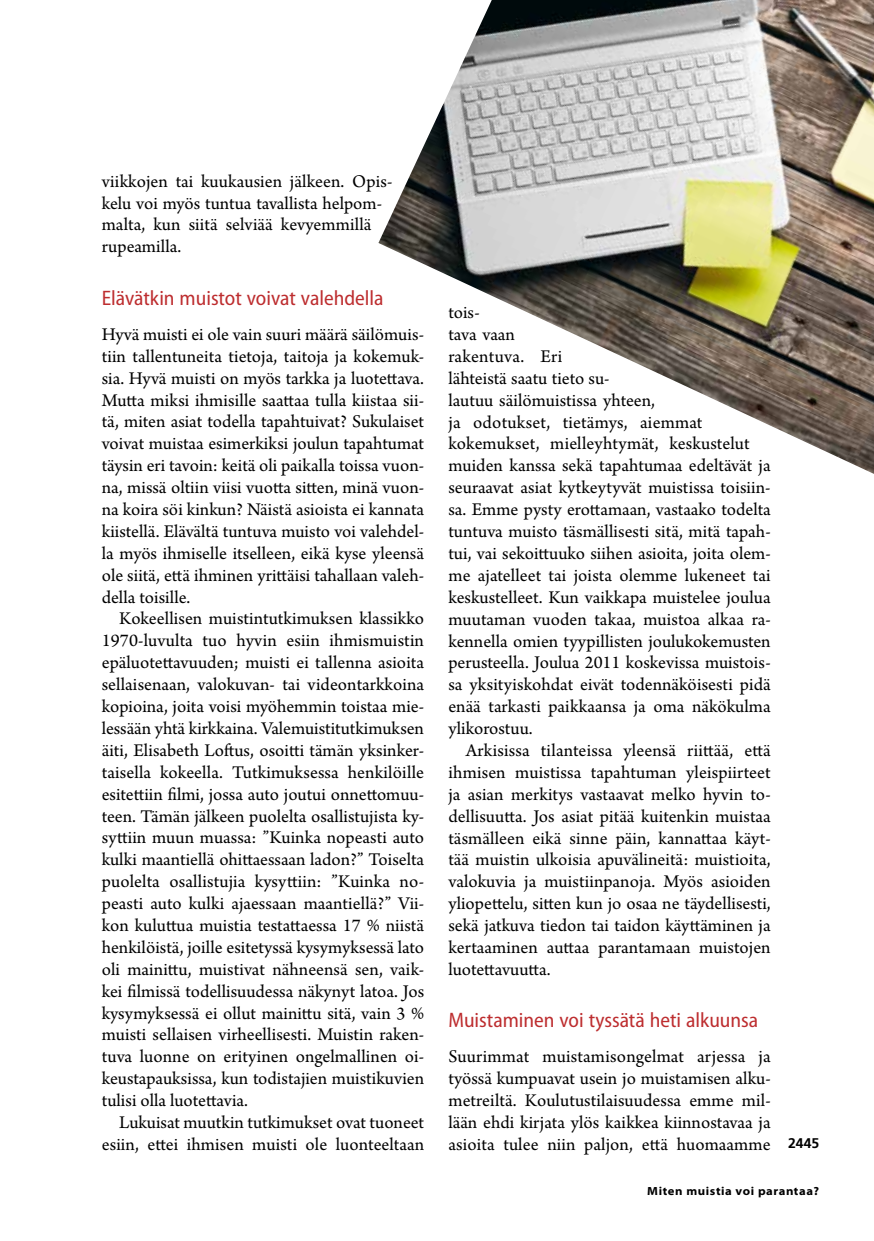
<style>
.page{position:relative;width:874px;height:1241px;background:#fff}
.page>*{position:absolute;margin:0;border:0;box-sizing:border-box;transform-origin:0 0}
.t1{font:semi-condensed 21px "Myriad Pro";color:#bd2d2f}
.t2{font:18.9px/21.9px "Arno Pro";color:#000;text-align:justify}
.t3{font:700 14px "Frutiger LT Std";color:#000}
.t4{font:700 semi-expanded 11.9px "Myriad Pro";letter-spacing:.05em;color:#000}
</style>
<div class="page">
<img style="left:378px;top:0;width:495px;height:474px">
<p class="t2" style="left:102px;top:171px;width:292px;text-align:left">viikkojen tai kuukausien jälkeen. Opis&shy;kelu voi myös tuntua tavallista helpom&shy;malta, kun siitä selviää kevyemmillä rupeamilla.</p>
<p class="t1" style="left:102px;top:285px;width:283px">Elävätkin muistot voivat valehdella</p>
<p class="t2" style="left:102px;top:324px;width:324px">Hyvä muisti ei ole vain suuri määrä säilömuis&shy;tiin tallentuneita tietoja, taitoja ja kokemuk&shy;sia. Hyvä muisti on myös tarkka ja luotettava.<br>Mutta miksi ihmisille saattaa tulla kiistaa sii&shy;tä, miten asiat todella tapahtuivat? Sukulaiset voivat muistaa esimerkiksi joulun tapahtumat täysin eri tavoin: keitä oli paikalla toissa vuon&shy;na, missä oltiin viisi vuotta sitten, minä vuon&shy;na koira söi kinkun? Näistä asioista ei kannata kiistellä. Elävältä tuntuva muisto voi valehdel&shy;la myös ihmiselle itselleen, eikä kyse yleensä ole siitä, että ihminen yrittäisi tahallaan valeh&shy;della toisille.</p>
<p class="t2" style="left:102px;top:608px;width:324px;text-indent:17px">Kokeellisen muistintutkimuksen klassikko 1970-luvulta tuo hyvin esiin ihmismuistin epäluotettavuuden; muisti ei tallenna asioita sellaisenaan, valokuvan- tai videontarkkoina kopioina, joita voisi myöhemmin toistaa mie&shy;lessään yhtä kirkkaina. Valemuistitutkimuksen äiti, Elisabeth Loftus, osoitti tämän yksinker&shy;taisella kokeella. Tutkimuksessa henkilöille esitettiin filmi, jossa auto joutui onnettomuu&shy;teen. Tämän jälkeen puolelta osallistujista ky&shy;syttiin muun muassa: ”Kuinka nopeasti auto kulki maantiellä ohittaessaan ladon?” Toiselta puolelta osallistujia kysyttiin: ”Kuinka no&shy;peasti auto kulki ajaessaan maantiellä?” Vii&shy;kon kuluttua muistia testattaessa 17 % niistä henkilöistä, joille esitetyssä kysymyksessä lato oli mainittu, muistivat nähneensä sen, vaik&shy;kei filmissä todellisuudessa näkynyt latoa. Jos kysymyksessä ei ollut mainittu sitä, vain 3 % muisti sellaisen virheellisesti. Muistin raken&shy;tuva luonne on erityinen ongelmallinen oi&shy;keustapauksissa, kun todistajien muistikuvien tulisi olla luotettavia.</p>
<p class="t2" style="left:102px;top:1112px;width:324px;text-align:right">Lukuisat muutkin tutkimukset ovat tuoneet esiin, ettei ihmisen muisti ole luonteeltaan</p>
<p class="t2" style="left:448px;top:302px;width:324px;text-align:left">tois-<br>tava vaan<br>rakentuva. Eri<br>lähteistä saatu tieto su-<br>lautuu säilömuistissa yhteen,<br>ja odotukset, tietämys, aiemmat kokemukset, mielleyhtymät, keskustelut muiden kanssa sekä tapahtumaa edeltävät ja seuraavat asiat kytkeytyvät muistissa toisiin&shy;sa. Emme pysty erottamaan, vastaako todelta tuntuva muisto täsmällisesti sitä, mitä tapah&shy;tui, vai sekoittuuko siihen asioita, joita olem&shy;me ajatelleet tai joista olemme lukeneet tai keskustelleet. Kun vaikkapa muistelee joulua muutaman vuoden takaa, muistoa alkaa ra&shy;kennella omien tyypillisten joulukokemusten perusteella. Joulua 2011 koskevissa muistois&shy;sa yksityiskohdat eivät todennäköisesti pidä enää tarkasti paikkaansa ja oma näkökulma ylikorostuu.</p>
<p class="t2" style="left:448px;top:740px;width:324px;text-indent:17px">Arkisissa tilanteissa yleensä riittää, että ihmisen muistissa tapahtuman yleispiirteet ja asian merkitys vastaavat melko hyvin to&shy;dellisuutta. Jos asiat pitää kuitenkin muistaa täsmälleen eikä sinne päin, kannattaa käyt&shy;tää muistin ulkoisia apuvälineitä: muistioita, valokuvia ja muistiinpanoja. Myös asioiden yliopettelu, sitten kun jo osaa ne täydellisesti, sekä jatkuva tiedon tai taidon käyttäminen ja kertaaminen auttaa parantamaan muistojen luotettavuutta.</p>
<p class="t1" style="left:448px;top:1007px;width:311px">Muistaminen voi tyssätä heti alkuunsa</p>
<p class="t2" style="left:448px;top:1046px;width:324px">Suurimmat muistamisongelmat arjessa ja työssä kumpuavat usein jo muistamisen alku&shy;metreiltä. Koulutustilaisuudessa emme mil&shy;lään ehdi kirjata ylös kaikkea kiinnostavaa ja asioita tulee niin paljon, että huomaamme</p>
<p class="t4" style="left:647px;top:1182px;width:173px">Miten muistia voi parantaa?</p>
<p class="t3" style="left:787px;top:1134px;width:33px">2445</p>
</div>
